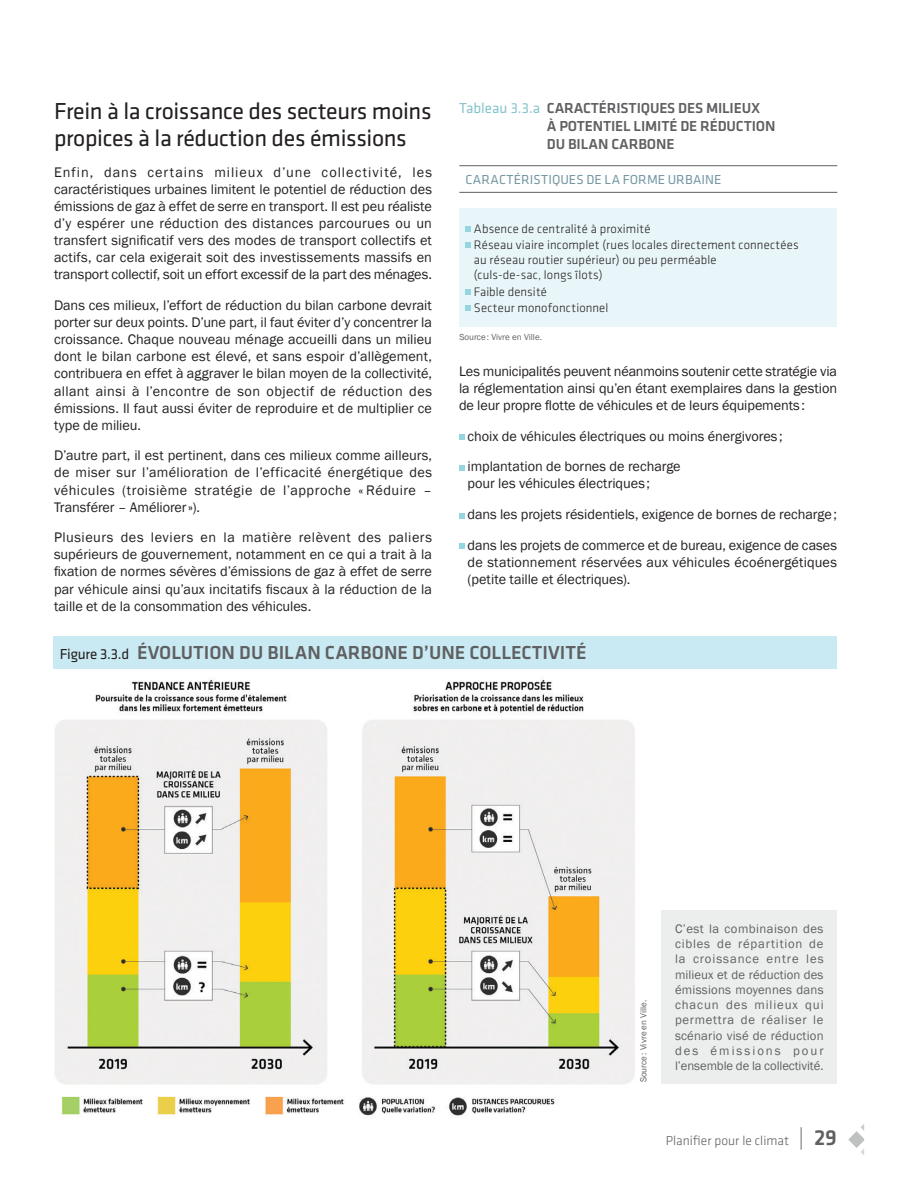
<style>
.page{position:relative;width:918px;height:1188px;background:#fff}
.page>*{position:absolute;margin:0;border:0;box-sizing:border-box;transform-origin:0 0}
.t1{font:24px/27px "Klavika Basic";letter-spacing:-.015em;color:#231f20}
.t2{font:500 19.5px "Klavika Basic";color:#5f6062}
.t3{font:500 15px/18px "Klavika Basic";letter-spacing:-.01em;color:#5f6062}
.t4{font:14.25px/17.1px "Franklin Gothic";letter-spacing:-.005em;color:#231f20;text-align:justify}
.t5{font:13.5px "Klavika Basic";letter-spacing:.015em;color:#7397a2}
.t6{font:300 13.5px "Klavika Basic";color:#5f6062}
.t7{font:12.75px/15.3px "Franklin Gothic";letter-spacing:.005em;color:#5f6062;text-align:justify}
.t8{font:300 12.75px/15.9px "Klavika Basic";letter-spacing:.01em;color:#231f20}
.t9{font:9px "Franklin Gothic";color:#5f6062}
.s1{font-weight:400;color:#86c4cd}
.s2{font-weight:400;font-size:15px;color:#231f20}
.s3{font-size:22.5px}
.s4{font-weight:500;font-size:22.5px}
</style>
<div class="page">
<svg style="left:848px;top:1124px;width:16px;height:31px"></svg>
<img style="left:55px;top:679px;width:580px;height:437px">
<div style="left:662px;top:910px;width:175px;height:174px;background:#eceded"></div>
<div style="left:459px;top:208px;width:378px;height:118px;background:#e9f6f9"></div>
<hr style="left:459px;top:192px;width:378px;height:1px;background:#5f6062">
<hr style="left:459px;top:165px;width:378px;height:1px;background:#5f6062">
<svg style="left:465px;top:227px;width:6px;height:5px"></svg>
<svg style="left:465px;top:243px;width:6px;height:5px"></svg>
<svg style="left:465px;top:290px;width:6px;height:5px"></svg>
<svg style="left:465px;top:306px;width:6px;height:5px"></svg>
<svg style="left:459px;top:435px;width:5px;height:5px"></svg>
<svg style="left:459px;top:465px;width:5px;height:5px"></svg>
<svg style="left:459px;top:513px;width:5px;height:5px"></svg>
<svg style="left:459px;top:544px;width:5px;height:5px"></svg>
<div style="left:54px;top:637px;width:783px;height:32px;background:#caeaf3"></div>
<h1 class="t1" style="left:54px;top:97px;width:379px">Frein à la croissance des secteurs moins propices à la réduction des émissions</h1>
<p class="t4" style="left:54px;top:164px;width:380px">Enfin, dans certains milieux d’une collectivité, les caractéristiques urbaines limitent le potentiel de réduction des émissions de gaz à effet de serre en transport. Il est peu réaliste d’y espérer une réduction des distances parcourues ou un transfert significatif vers des modes de transport collectifs et actifs, car cela exigerait soit des investissements massifs en transport collectif, soit un effort excessif de la part des ménages.</p>
<p class="t4" style="left:54px;top:297px;width:380px">Dans ces milieux, l’effort de réduction du bilan carbone devrait porter sur deux points. D’une part, il faut éviter d’y concentrer la croissance. Chaque nouveau ménage accueilli dans un milieu dont le bilan carbone est élevé, et sans espoir d’allègement, contribuera en effet à aggraver le bilan moyen de la collectivité, allant ainsi à l’encontre de son objectif de réduction des émissions. Il faut aussi éviter de reproduire et de multiplier ce type de milieu.</p>
<p class="t4" style="left:54px;top:447px;width:380px">D’autre part, il est pertinent, dans ces milieux comme ailleurs, de miser sur l’amélioration de l’efficacité énergétique des véhicules (troisième stratégie de l’approche « Réduire – Transférer – Améliorer»).</p>
<p class="t4" style="left:54px;top:529px;width:380px">Plusieurs des leviers en la matière relèvent des paliers supérieurs de gouvernement, notamment en ce qui a trait à la fixation de normes sévères d’émissions de gaz à effet de serre par véhicule ainsi qu’aux incitatifs fiscaux à la réduction de la taille et de la consommation des véhicules.</p>
<p class="t3" style="left:547px;top:98px;width:230px;text-indent:-88px"><span class="s1">Tableau 3.3.a</span> CARACTÉRISTIQUES DES MILIEUX<br>À POTENTIEL LIMITÉ DE RÉDUCTION<br>DU BILAN CARBONE</p>
<p class="t5" style="left:465px;top:171px;width:258px">CARACTÉRISTIQUES DE LA FORME URBAINE</p>
<p class="t8" style="left:474px;top:220px;width:326px">Absence de centralité à proximité<br>Réseau viaire incomplet (rues locales directement connectées au réseau routier supérieur) ou peu perméable<br>(culs-de-sac, longs îlots)<br>Faible densité<br>Secteur monofonctionnel</p>
<p class="t9" style="left:459px;top:331px;width:84px">Source: Vivre en Ville.</p>
<p class="t4" style="left:459px;top:363px;width:380px">Les municipalités peuvent néanmoins soutenir cette stratégie via la réglementation ainsi qu’en étant exemplaires dans la gestion de leur propre flotte de véhicules et de leurs équipements:</p>
<p class="t4" style="left:468px;top:421px;width:317px;line-height:30.6px">choix de véhicules électriques ou moins énergivores; implantation de bornes de recharge</p>
<p class="t4" style="left:467px;top:469px;width:371px;line-height:30.6px;text-align:left">pour les véhicules électriques;<br>dans les projets résidentiels, exigence de bornes de recharge; dans les projets de commerce et de bureau, exigence de cases</p>
<p class="t4" style="left:468px;top:554px;width:371px">de stationnement réservées aux véhicules écoénergétiques (petite taille et électriques).</p>
<h2 class="t2" style="left:60px;top:639px;width:528px"><span class="s2">Figure 3.3.d</span> ÉVOLUTION DU BILAN CARBONE D’UNE COLLECTIVITÉ</h2>
<p class="t9" style="left:638px;top:1082px;width:84px;rotate:-90deg">Source: Vivre en Ville.</p>
<p class="t7" style="left:675px;top:921px;width:150px">C’est la combinaison des cibles de répartition de la croissance entre les milieux et de réduction des émissions moyennes dans chacun des milieux qui permettra de réaliser le scénario visé de réduction des émissions pour l’ensemble de la collectivité.</p>
<p class="t6" style="left:666px;top:1132px;width:173px">Planifier pour le climat <span class="s3">|</span> <span class="s4">29</span></p>
</div>
